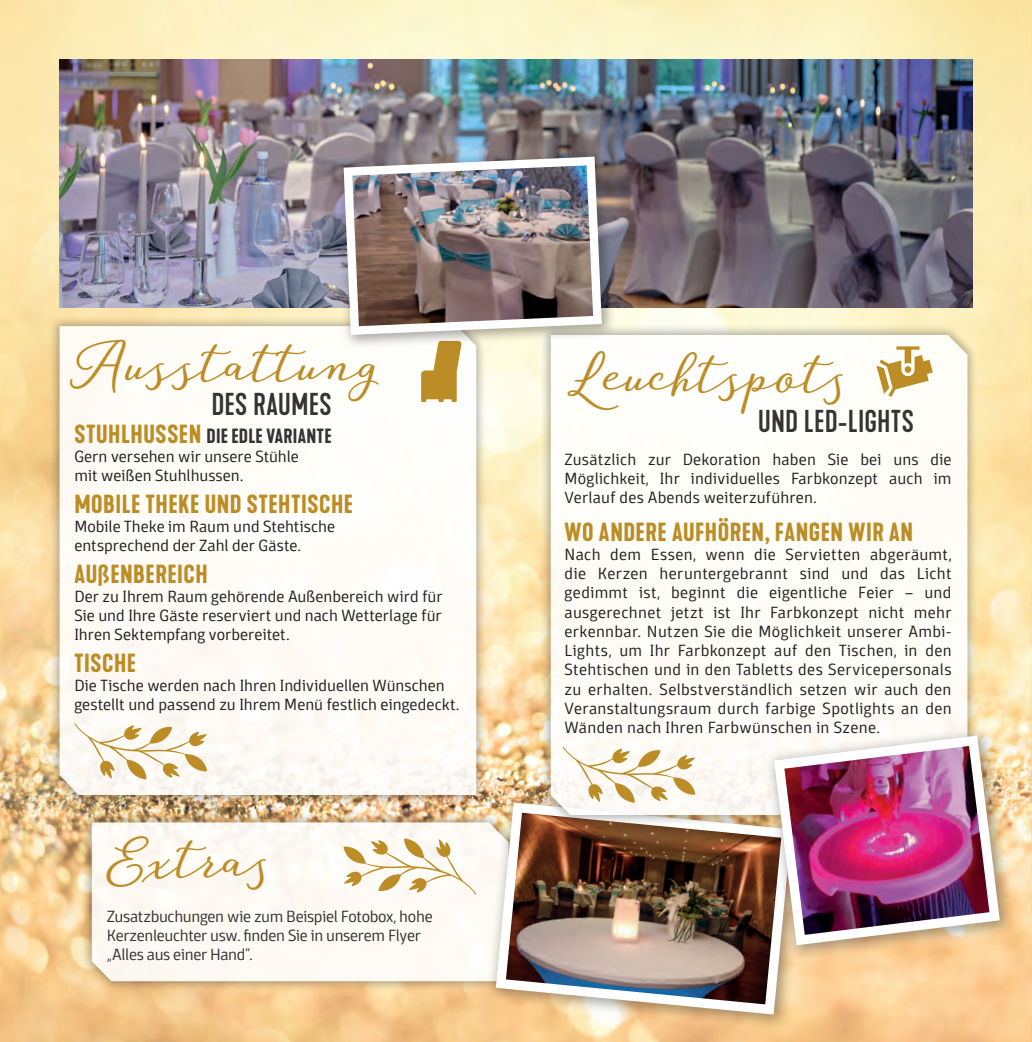
<style>
.page{position:relative;width:1032px;height:1042px;background:#fff}
.page>*{position:absolute;margin:0;border:0;box-sizing:border-box;transform-origin:0 0}
.t1{font:700 42px "Guess Pro";color:#bc8d26}
.t2{font:500 29.57px "Kapra Neue";letter-spacing:.005em;color:#363334}
.t3{font:600 24.5px "Kapra Neue";letter-spacing:.02em;color:#bc8d26}
.t4{font:600 19.25px "Kapra Neue";letter-spacing:.015em;color:#363334}
.t5{font:300 16.62px/19.2px "Domotika";letter-spacing:.005em;color:#231f20}
.t6{font:300 16.62px/19.2px "Domotika";letter-spacing:-.02em;color:#363334}
.s1{font-size:24.5px;color:#bc8d26}
</style>
<div class="page">
<img style="left:0;top:0;width:1032px;height:1042px">
<img style="left:60px;top:60px;width:912px;height:248px">
<div style="left:49px;top:315px;width:438px;height:491px;background:#231f20;opacity:.4"></div>
<svg style="left:60px;top:326px;width:416px;height:469px"></svg>
<svg style="left:421px;top:349px;width:41px;height:53px"></svg>
<svg style="left:74px;top:721px;width:133px;height:58px"></svg>
<div style="left:81px;top:812px;width:439px;height:180px;background:#231f20;opacity:.4"></div>
<div style="left:92px;top:822px;width:393px;height:159px;background:#fefaf4"></div>
<svg style="left:343px;top:838px;width:134px;height:58px"></svg>
<div style="left:485px;top:792px;width:322px;height:238px;background:#231f20;opacity:.4"></div>
<svg style="left:496px;top:802px;width:295px;height:212px"></svg>
<img style="left:506px;top:813px;width:275px;height:191px">
<div style="left:540px;top:324px;width:438px;height:502px;background:#231f20;opacity:.4"></div>
<svg style="left:551px;top:335px;width:416px;height:480px"></svg>
<svg style="left:562px;top:745px;width:133px;height:58px"></svg>
<svg style="left:876px;top:346px;width:57px;height:51px"></svg>
<div style="left:764px;top:725px;width:252px;height:236px;background:#231f20;opacity:.4"></div>
<svg style="left:774px;top:735px;width:226px;height:210px"></svg>
<img style="left:784px;top:746px;width:205px;height:189px">
<div style="left:334px;top:148px;width:282px;height:201px;background:#231f20;opacity:.4"></div>
<svg style="left:344px;top:157px;width:258px;height:178px"></svg>
<img style="left:352px;top:165px;width:241px;height:161px">
<h1 class="t1" style="left:76px;top:335px;width:308px">Ausstattung</h1>
<h2 class="t2" style="left:211px;top:386px;width:122px">DES RAUMES</h2>
<p class="t4" style="left:74px;top:423px;width:259px"><span class="s1">STUHLHUSSEN</span> DIE EDLE VARIANTE</p>
<p class="t5" style="left:74px;top:447px;width:226px">Gern versehen wir unsere Stühle mit weißen Stuhlhussen.</p>
<h3 class="t3" style="left:74px;top:488px;width:280px">MOBILE THEKE UND STEHTISCHE</h3>
<p class="t5" style="left:74px;top:517px;width:262px">Mobile Theke im Raum und Stehtische entsprechend der Zahl der Gäste.</p>
<h3 class="t3" style="left:74px;top:558px;width:135px">AUßENBEREICH</h3>
<p class="t5" style="left:74px;top:587px;width:370px;text-align:justify">Der zu Ihrem Raum gehörende Außenbereich wird für Sie und Ihre Gäste reserviert und nach Wetterlage für Ihren Sektempfang vorbereitet.</p>
<h3 class="t3" style="left:74px;top:647px;width:63px">TISCHE</h3>
<p class="t5" style="left:74px;top:676px;width:387px">Die Tische werden nach Ihren Individuellen Wünschen gestellt und passend zu Ihrem Menü festlich eingedeckt.</p>
<h1 class="t1" style="left:107px;top:832px;width:170px">Extras</h1>
<p class="t6" style="left:107px;top:906px;width:327px">Zusatzbuchungen wie zum Beispiel Fotobox, hohe<br>Kerzenleuchter usw. finden Sie in unserem Flyer „Alles aus einer Hand“.</p>
<h1 class="t1" style="left:566px;top:346px;width:288px">Leuchtspots</h1>
<h2 class="t2" style="left:758px;top:403px;width:157px">UND LED-LIGHTS</h2>
<p class="t5" style="left:565px;top:449px;width:388px;text-align:justify">Zusätzlich zur Dekoration haben Sie bei uns die Möglichkeit, Ihr individuelles Farbkonzept auch im Verlauf des Abends weiterzuführen.</p>
<h3 class="t3" style="left:565px;top:516px;width:350px">WO ANDERE AUFHÖREN, FANGEN WIR AN</h3>
<p class="t5" style="left:565px;top:545px;width:388px;text-align:justify">Nach dem Essen, wenn die Servietten abgeräumt, die Kerzen heruntergebrannt sind und das Licht gedimmt ist, beginnt die eigentliche Feier – und ausgerechnet jetzt ist Ihr Farbkonzept nicht mehr erkennbar. Nutzen Sie die Möglichkeit unserer Ambi-Lights, um Ihr Farbkonzept auf den Tischen, in den Stehtischen und in den Tabletts des Servicepersonals zu erhalten. Selbstverständlich setzen wir auch den Veranstaltungsraum durch farbige Spotlights an den Wänden nach Ihren Farbwünschen in Szene.</p>
</div>
